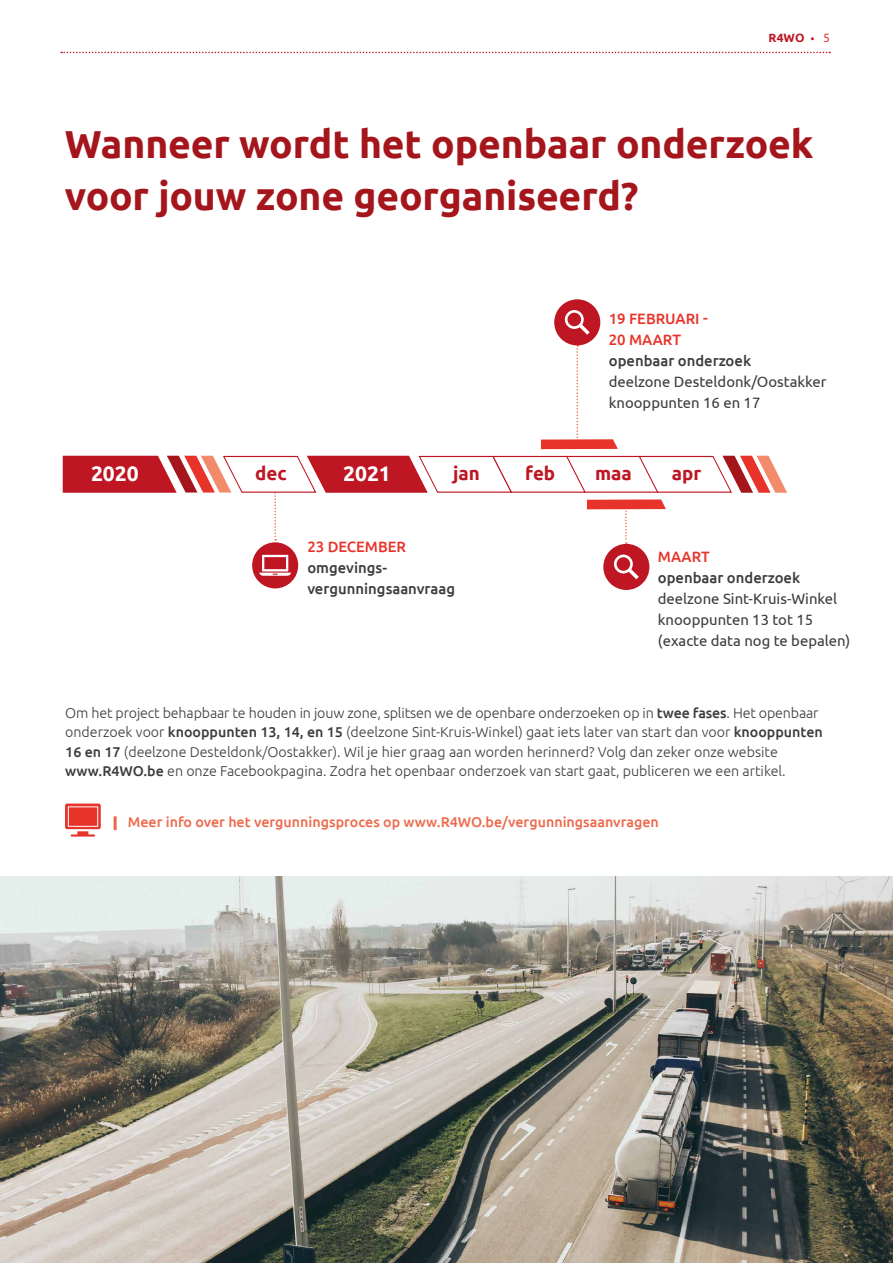
<style>
.page{position:relative;width:893px;height:1263px;background:#fff}
.page>*{position:absolute;margin:0;border:0;box-sizing:border-box;transform-origin:0 0}
.t1{font:700 39px/52.5px "Ubuntu";letter-spacing:-.005em;color:#a5151c}
.t2{font:700 21px "Ubuntu";color:#fff}
.t3{font:700 18.75px "Ubuntu";color:#be1622}
.t4{font:15px/21px "Ubuntu";color:#3c3c3b}
.t5{font:500 15px/21px "Ubuntu";color:#3c3c3b}
.t6{font:500 15px/21px "Ubuntu";color:#e7332a}
.t7{font:300 14.25px/19.5px "Ubuntu";color:#3c3c3b}
.t8{font:500 14.25px "Ubuntu";color:#ed694b}
.t9{font:700 12px "Ubuntu";color:#be1622}
.s1{font-family:"Tisa Sans Pro";font-weight:400}
.s2{font-weight:400;color:#e7332a}
.s3{font-weight:500}
</style>
<div class="page">
<svg style="left:61px;top:52px;width:769px;height:1px"></svg>
<div style="left:554px;top:299px;width:46px;height:46px;background:#be1622;border-radius:50%"></div>
<div style="left:603px;top:544px;width:46px;height:46px;background:#be1622;border-radius:50%"></div>
<svg style="left:565px;top:310px;width:25px;height:25px"></svg>
<svg style="left:614px;top:554px;width:25px;height:25px"></svg>
<div style="left:252px;top:542px;width:46px;height:46px;background:#be1622;border-radius:50%"></div>
<img style="left:0;top:876px;width:893px;height:387px">
<hr style="left:114px;top:816px;width:3px;height:14px;background:#ec654d">
<svg style="left:65px;top:803px;width:36px;height:26px"></svg>
<hr style="left:71px;top:834px;width:24px;height:2px;background:#e7332a">
<div style="left:68px;top:806px;width:30px;height:21px;background:#e7332a;border:1px solid #fff"></div>
<svg style="left:259px;top:555px;width:32px;height:21px"></svg>
<svg style="left:541px;top:345px;width:77px;height:104px"></svg>
<svg style="left:63px;top:455px;width:724px;height:89px"></svg>
<p class="t9" style="left:768px;top:31px;width:63px">R4WO <span class="s1">∙</span> <span class="s2">5</span></p>
<h1 class="t1" style="left:65px;top:117px;width:750px">Wanneer wordt het openbaar onderzoek voor jouw zone georganiseerd?</h1>
<p class="t6" style="left:609px;top:308px;width:100px">19 FEBRUARI -<br>20 MAART</p>
<p class="t5" style="left:609px;top:350px;width:144px">openbaar onderzoek</p>
<p class="t4" style="left:609px;top:371px;width:219px">deelzone Desteldonk/Oostakker knooppunten 16 en 17</p>
<h2 class="t2" style="left:91px;top:461px;width:49px">2020</h2>
<h3 class="t3" style="left:255px;top:462px;width:33px">dec</h3>
<h2 class="t2" style="left:343px;top:461px;width:49px">2021</h2>
<h3 class="t3" style="left:453px;top:462px;width:28px">jan</h3>
<h3 class="t3" style="left:525px;top:462px;width:31px">feb</h3>
<h3 class="t3" style="left:595px;top:462px;width:38px">maa</h3>
<h3 class="t3" style="left:672px;top:462px;width:31px">apr</h3>
<p class="t6" style="left:307px;top:536px;width:100px">23 DECEMBER</p>
<p class="t5" style="left:307px;top:557px;width:149px">omgevings&shy;vergunningsaanvraag</p>
<p class="t6" style="left:658px;top:546px;width:53px">MAART</p>
<p class="t5" style="left:658px;top:567px;width:144px">openbaar onderzoek</p>
<p class="t4" style="left:658px;top:588px;width:194px">deelzone Sint-Kruis-Winkel knooppunten 13 tot 15 (exacte data nog te bepalen)</p>
<p class="t7" style="left:65px;top:702px;width:759px">Om het project behapbaar te houden in jouw zone, splitsen we de openbare onderzoeken op in <span class="s3">twee fases</span>. Het openbaar onderzoek voor <span class="s3">knooppunten 13, 14, en 15</span> (deelzone Sint-Kruis-Winkel) gaat iets later van start dan voor <span class="s3">knooppunten 16 en 17</span> (deelzone Desteldonk/Oostakker). Wil je hier graag aan worden herinnerd? Volg dan zeker onze website <span class="s3">www.R4WO.be</span> en onze Facebookpagina. Zodra het openbaar onderzoek van start gaat, publiceren we een artikel.</p>
<p class="t8" style="left:128px;top:813px;width:532px">Meer info over het vergunningsproces op www.R4WO.be/vergunningsaanvragen</p>
</div>
